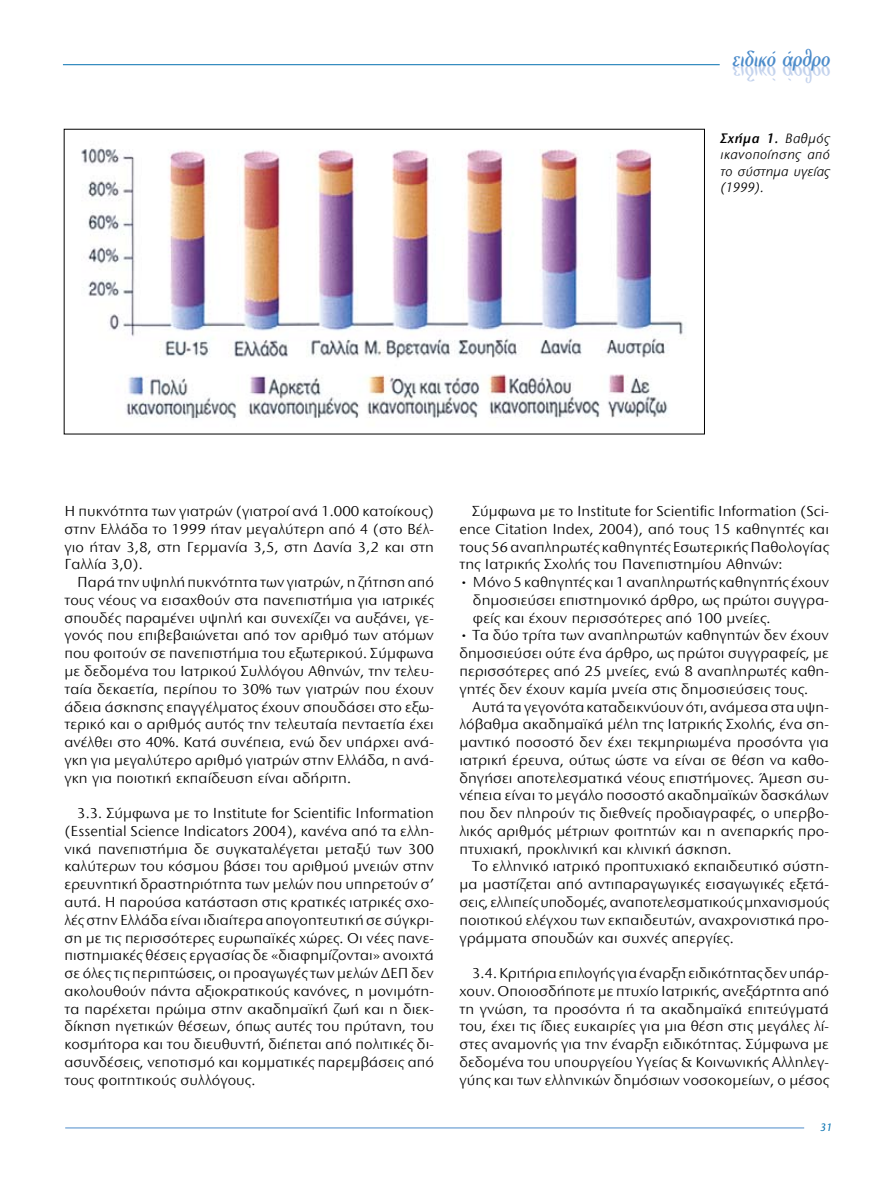
<style>
.page{position:relative;width:893px;height:1191px;background:#fff}
.page>*{position:absolute;margin:0;border:0;box-sizing:border-box;transform-origin:0 0}
.t1{font:15px/17.7px "Stone Sans ITC Hel";letter-spacing:.005em;color:#000;text-align:justify}
.t2{font:italic 14.25px/16.5px "Stone Sans ITC Hel";letter-spacing:.015em;color:#000;text-align:justify}
.t3{font:italic 500 11.25px "Stone Sans ITC Hel";color:#0570b0;scale:.95 1}
.s1{font-weight:600}
</style>
<div class="page">
<hr style="left:65px;top:1127px;width:739px;height:1px;background:#4d8cca">
<hr style="left:63px;top:64px;width:657px;height:1px;background:#0570b0">
<img style="left:81px;top:148px;width:605px;height:272px">
<p class="t2" style="left:720px;top:130px;width:111px"><span class="s1">Σχήμα 1.</span> Βαθμός ικανοποίησης από το σύστημα υγείας (1999).</p>
<p class="t1" style="left:64px;top:503px;width:371px">Η πυκνότητα των γιατρών (γιατροί ανά 1.000 κατοίκους) στην Ελλάδα το 1999 ήταν μεγαλύτερη από 4 (στο Βέλ&shy;γιο ήταν 3,8, στη Γερμανία 3,5, στη Δανία 3,2 και στη Γαλλία 3,0).</p>
<p class="t1" style="left:64px;top:574px;width:371px;text-indent:13px">Παρά την υψηλή πυκνότητα των γιατρών, η ζήτηση από τους νέους να εισαχθούν στα πανεπιστήμια για ιατρικές σπουδές παραμένει υψηλή και συνεχίζει να αυξάνει, γε&shy;γονός που επιβεβαιώνεται από τον αριθμό των ατόμων που φοιτούν σε πανεπιστήμια του εξωτερικού. Σύμφωνα με δεδομένα του Ιατρικού Συλλόγου Αθηνών, την τελευ&shy;ταία δεκαετία, περίπου το 30% των γιατρών που έχουν άδεια άσκησης επαγγέλματος έχουν σπουδάσει στο εξω&shy;τερικό και ο αριθμός αυτός την τελευταία πενταετία έχει ανέλθει στο 40%. Κατά συνέπεια, ενώ δεν υπάρχει ανά&shy;γκη για μεγαλύτερο αριθμό γιατρών στην Ελλάδα, η ανά&shy;γκη για ποιοτική εκπαίδευση είναι αδήριτη.</p>
<p class="t1" style="left:64px;top:804px;width:371px;text-indent:13px">3.3. Σύμφωνα με το Institute for Scientific Information (Essential Science Indicators 2004), κανένα από τα ελλη&shy;νικά πανεπιστήμια δε συγκαταλέγεται μεταξύ των 300 καλύτερων του κόσμου βάσει του αριθμού μνειών στην ερευνητική δραστηριότητα των μελών που υπηρετούν σ’ αυτά. Η παρούσα κατάσταση στις κρατικές ιατρικές σχο&shy;λές στην Ελλάδα είναι ιδιαίτερα απογοητευτική σε σύγκρι&shy;ση με τις περισσότερες ευρωπαϊκές χώρες. Οι νέες πανε&shy;πιστημιακές θέσεις εργασίας δε «διαφημίζονται» ανοιχτά σε όλες τις περιπτώσεις, οι προαγωγές των μελών ΔΕΠ δεν ακολουθούν πάντα αξιοκρατικούς κανόνες, η μονιμότη&shy;τα παρέχεται πρώιμα στην ακαδημαϊκή ζωή και η διεκ&shy;δίκηση ηγετικών θέσεων, όπως αυτές του πρύτανη, του κοσμήτορα και του διευθυντή, διέπεται από πολιτικές δι&shy;ασυνδέσεις, νεποτισμό και κομματικές παρεμβάσεις από τους φοιτητικούς συλλόγους.</p>
<p class="t1" style="left:459px;top:503px;width:371px;text-indent:13px">Σύμφωνα με το Institute for Scientific Information (Sci&shy;ence Citation Index, 2004), από τους 15 καθηγητές και τους 56 αναπληρωτές καθηγητές Εσωτερικής Παθολογίας της Ιατρικής Σχολής του Πανεπιστημίου Αθηνών:</p>
<p class="t1" style="left:473px;top:574px;width:358px;text-indent:-14px">• Μόνο 5 καθηγητές και 1 αναπληρωτής καθηγητής έχουν δημοσιεύσει επιστημονικό άρθρο, ως πρώτοι συγγρα&shy;φείς και έχουν περισσότερες από 100 μνείες.</p>
<p class="t1" style="left:459px;top:627px;width:371px">• Τα δύο τρίτα των αναπληρωτών καθηγητών δεν έχουν δημοσιεύσει ούτε ένα άρθρο, ως πρώτοι συγγραφείς, με περισσότερες από 25 μνείες, ενώ 8 αναπληρωτές καθη&shy;γητές δεν έχουν καμία μνεία στις δημοσιεύσεις τους.</p>
<p class="t1" style="left:459px;top:698px;width:371px;text-indent:13px">Αυτά τα γεγονότα καταδεικνύουν ότι, ανάμεσα στα υψη&shy;λόβαθμα ακαδημαϊκά μέλη της Ιατρικής Σχολής, ένα ση&shy;μαντικό ποσοστό δεν έχει τεκμηριωμένα προσόντα για ιατρική έρευνα, ούτως ώστε να είναι σε θέση να καθο&shy;δηγήσει αποτελεσματικά νέους επιστήμονες. Άμεση συ&shy;νέπεια είναι το μεγάλο ποσοστό ακαδημαϊκών δασκάλων που δεν πληρούν τις διεθνείς προδιαγραφές, ο υπερβο&shy;λικός αριθμός μέτριων φοιτητών και η ανεπαρκής προ&shy;πτυχιακή, προκλινική και κλινική άσκηση.</p>
<p class="t1" style="left:459px;top:858px;width:371px;text-indent:13px">Το ελληνικό ιατρικό προπτυχιακό εκπαιδευτικό σύστη&shy;μα μαστίζεται από αντιπαραγωγικές εισαγωγικές εξετά&shy;σεις, ελλιπείς υποδομές, αναποτελεσματικούς μηχανισμούς ποιοτικού ελέγχου των εκπαιδευτών, αναχρονιστικά προ&shy;γράμματα σπουδών και συχνές απεργίες.</p>
<p class="t1" style="left:459px;top:964px;width:371px;text-indent:13px">3.4. Κριτήρια επιλογής για έναρξη ειδικότητας δεν υπάρ&shy;χουν. Οποιοσδήποτε με πτυχίο Ιατρικής, ανεξάρτητα από τη γνώση, τα προσόντα ή τα ακαδημαϊκά επιτεύγματά του, έχει τις ίδιες ευκαιρίες για μια θέση στις μεγάλες λί&shy;στες αναμονής για την έναρξη ειδικότητας. Σύμφωνα με δεδομένα του υπουργείου Υγείας &amp; Κοινωνικής Αλληλεγ&shy;γύης και των ελληνικών δημόσιων νοσοκομείων, ο μέσος</p>
<p class="t3" style="left:820px;top:1121px;width:16px">31</p>
</div>
